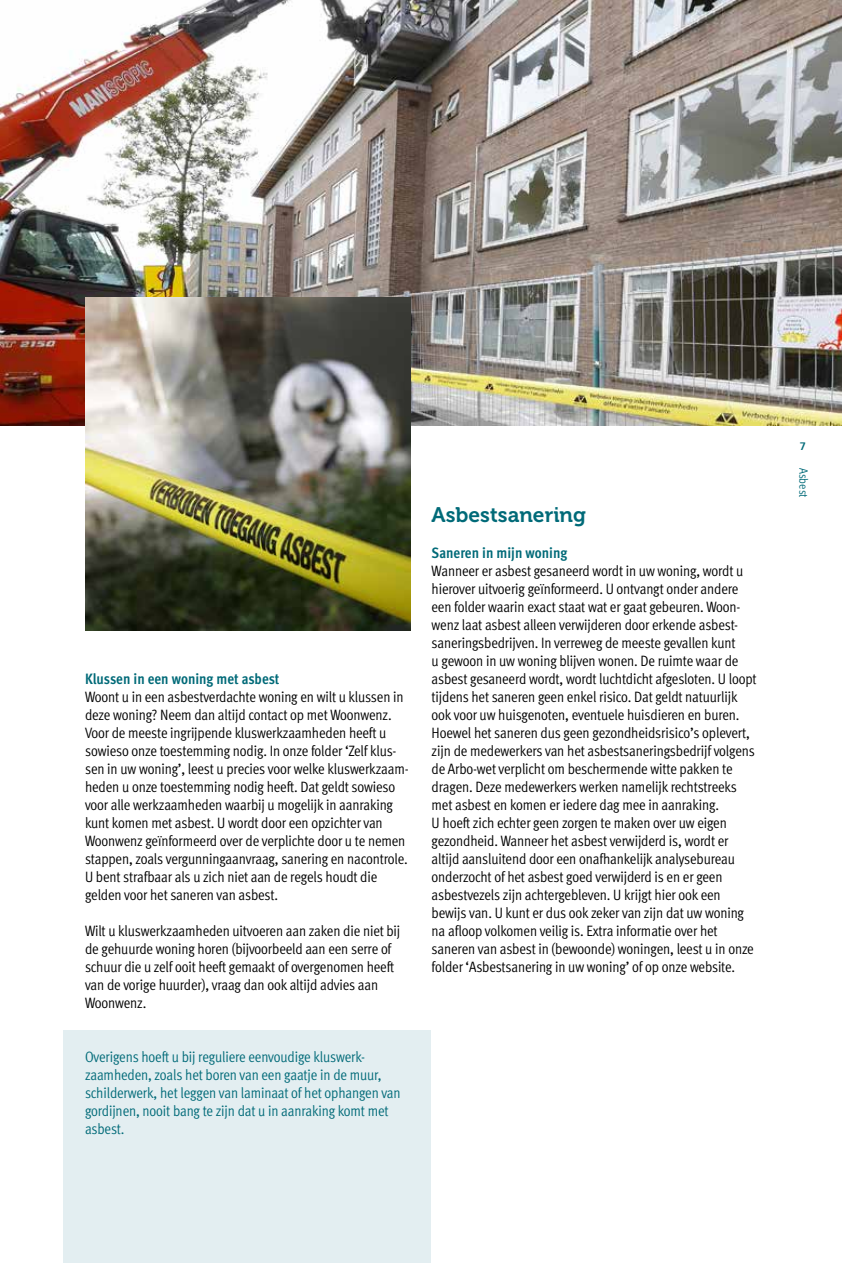
<style>
.page{position:relative;width:842px;height:1263px;background:#fff}
.page>*{position:absolute;margin:0;border:0;box-sizing:border-box;transform-origin:0 0}
.t1{font:21px "Museo 700";color:#006a78}
.t2{font:15px/18px "Meta Cond Normal";letter-spacing:-.01em;color:#000}
.t3{font:15px/18px "Meta Cond Normal";letter-spacing:-.01em;color:#006a78}
.t4{font:700 15px "Meta Cond";color:#006a78}
.t5{font:12px "Meta Cond Normal";letter-spacing:-.005em;color:#006a78}
.t6{font:800 12px "Rotis Sans Serif";color:#006a78}
</style>
<div class="page">
<div style="left:64px;top:1031px;width:367px;height:232px;background:#e3eef1"></div>
<img style="left:0;top:0;width:842px;height:425px">
<img style="left:85px;top:297px;width:325px;height:333px">
<p class="t4" style="left:85px;top:670px;width:196px">Klussen in een woning met asbest</p>
<p class="t2" style="left:85px;top:688px;width:325px">Woont u in een asbestverdachte woning en wilt u klussen in deze woning? Neem dan altijd contact op met Woonwenz.<br>Voor de meeste ingrijpende kluswerkzaamheden heeft u sowieso onze toestemming nodig. In onze folder ‘Zelf klus&shy;sen in uw woning’, leest u precies voor welke kluswerkzaam&shy;heden u onze toestemming nodig heeft. Dat geldt sowieso voor alle werkzaamheden waarbij u mogelijk in aanraking kunt komen met asbest. U wordt door een opzichter van Woonwenz geïnformeerd over de verplichte door u te nemen stappen, zoals vergunningaanvraag, sanering en nacontrole.<br>U bent strafbaar als u zich niet aan de regels houdt die gelden voor het saneren van asbest.</p>
<p class="t2" style="left:85px;top:922px;width:317px">Wilt u kluswerkzaamheden uitvoeren aan zaken die niet bij de gehuurde woning horen (bijvoorbeeld aan een serre of schuur die u zelf ooit heeft gemaakt of overgenomen heeft van de vorige huurder), vraag dan ook altijd advies aan Woonwenz.</p>
<p class="t3" style="left:85px;top:1048px;width:317px">Overigens hoeft u bij reguliere eenvoudige kluswerk&shy;zaamheden, zoals het boren van een gaatje in de muur, schilderwerk, het leggen van laminaat of het ophangen van gordijnen, nooit bang te zijn dat u in aanraking komt met asbest.</p>
<h1 class="t1" style="left:432px;top:503px;width:156px">Asbestsanering</h1>
<p class="t4" style="left:432px;top:544px;width:137px">Saneren in mijn woning</p>
<p class="t2" style="left:432px;top:562px;width:326px">Wanneer er asbest gesaneerd wordt in uw woning, wordt u hierover uitvoerig geïnformeerd. U ontvangt onder andere een folder waarin exact staat wat er gaat gebeuren. Woon&shy;wenz laat asbest alleen verwijderen door erkende asbest&shy;saneringsbedrijven. In verreweg de meeste gevallen kunt<br>u gewoon in uw woning blijven wonen. De ruimte waar de asbest gesaneerd wordt, wordt luchtdicht afgesloten. U loopt tijdens het saneren geen enkel risico. Dat geldt natuurlijk ook voor uw huisgenoten, eventuele huisdieren en buren.<br>Hoewel het saneren dus geen gezondheidsrisico’s oplevert, zijn de medewerkers van het asbestsaneringsbedrijf volgens de Arbo-wet verplicht om beschermende witte pakken te dragen. Deze medewerkers werken namelijk rechtstreeks met asbest en komen er iedere dag mee in aanraking.<br>U hoeft zich echter geen zorgen te maken over uw eigen gezondheid. Wanneer het asbest verwijderd is, wordt er altijd aansluitend door een onafhankelijk analysebureau onderzocht of het asbest goed verwijderd is en er geen asbestvezels zijn achtergebleven. U krijgt hier ook een bewijs van. U kunt er dus ook zeker van zijn dat uw woning na afloop volkomen veilig is. Extra informatie over het saneren van asbest in (bewoonde) woningen, leest u in onze folder ‘Asbestsanering in uw woning’ of op onze website.</p>
<p class="t6" style="left:799px;top:438px;width:8px">7</p>
<p class="t5" style="left:810px;top:468px;width:31px;rotate:90deg">Asbest</p>
</div>
